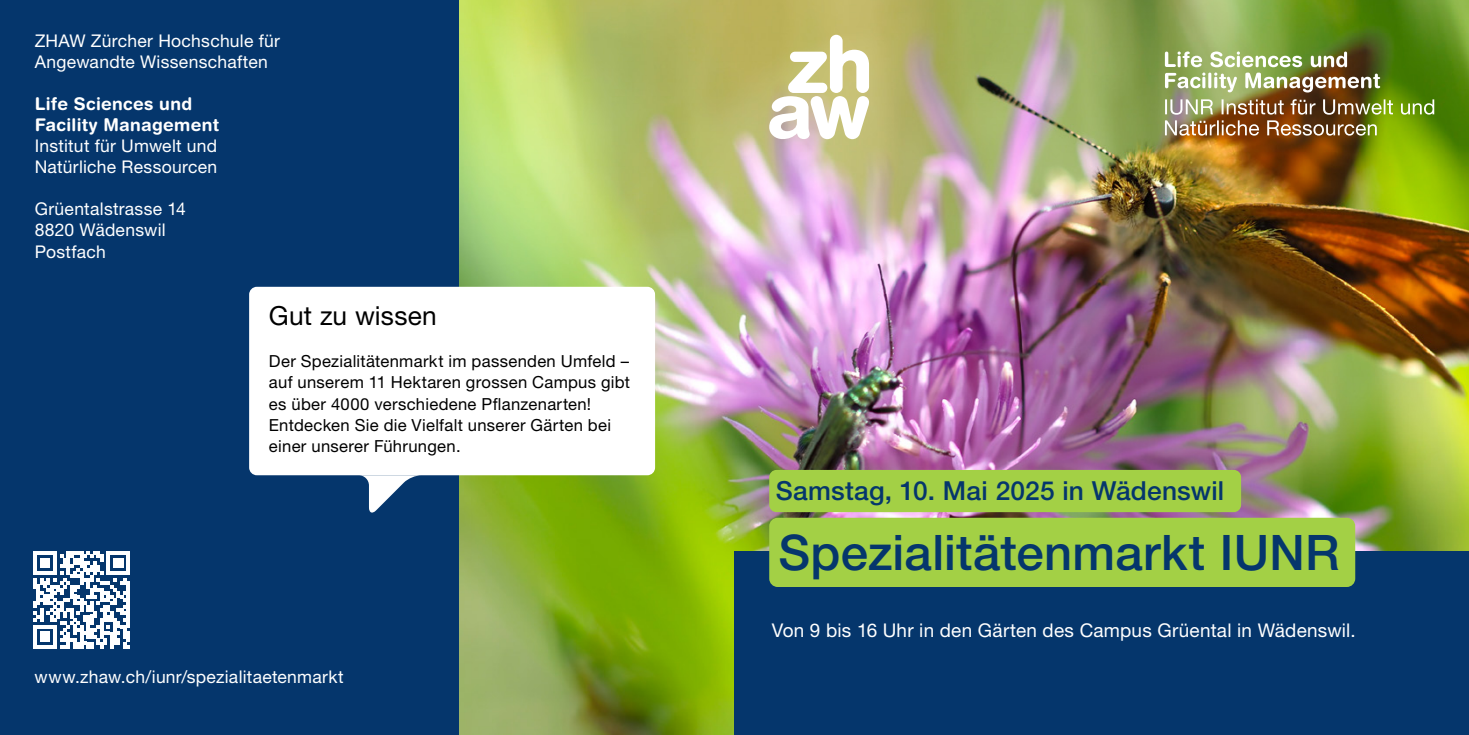
<style>
.page{position:relative;width:1469px;height:735px;background:#fff}
.page>*{position:absolute;margin:0;border:0;box-sizing:border-box;transform-origin:0 0}
.t1{font:500 49px "Helvetica Neue LT Pro";letter-spacing:.005em;color:#05366c}
.t2{font:500 26.25px "Helvetica Neue LT Pro";letter-spacing:.01em;color:#05366c}
.t3{font:26.25px "Helvetica Neue LT Pro";letter-spacing:.01em;color:#000}
.t4{font:18.9px "Helvetica Neue LT Pro";letter-spacing:.01em;color:#fff}
.t5{font:17.5px/21px "Helvetica Neue LT Pro";letter-spacing:.015em;color:#fff}
.t6{font:700 17.5px/21px "Helvetica Rounded LT Std";letter-spacing:.02em;color:#fff}
.t7{font:16.62px/21px "Helvetica Neue LT Pro";letter-spacing:.02em;color:#000}
</style>
<div class="page">
<div style="left:0;top:0;width:459px;height:734px;background:#05366c"></div>
<svg style="left:33px;top:551px;width:97px;height:97px"></svg>
<img style="left:459px;top:0;width:1009px;height:734px">
<div style="left:734px;top:551px;width:734px;height:183px;background:#05366c"></div>
<div style="left:769px;top:517px;width:586px;height:69px;background:#a3d045;border-radius:8px"></div>
<div style="left:769px;top:469px;width:472px;height:43px;background:#a3d045;border-radius:7px"></div>
<div style="left:249px;top:286px;width:406px;height:189px;background:#fff;border-radius:8px"></div>
<svg style="left:313px;top:475px;width:157px;height:39px"></svg>
<svg style="left:769px;top:35px;width:104px;height:104px"></svg>
<img style="left:1156px;top:29px;width:278px;height:107px">
<p class="t5" style="left:35px;top:30px;width:247px">ZHAW Zürcher Hochschule für<br>Angewandte Wissenschaften</p>
<p class="t6" style="left:35px;top:93px;width:186px">Life Sciences und<br>Facility Management</p>
<p class="t5" style="left:35px;top:135px;width:184px">Institut für Umwelt und<br>Natürliche Ressourcen</p>
<p class="t5" style="left:35px;top:198px;width:153px">Grüentalstrasse 14<br>8820 Wädenswil<br>Postfach</p>
<h2 class="t3" style="left:269px;top:300px;width:169px">Gut zu wissen</h2>
<p class="t7" style="left:269px;top:350px;width:362px">Der Spezialitätenmarkt im passenden Umfeld – auf unserem 11 Hektaren grossen Campus gibt es über 4000 verschiedene Pflanzenarten!<br>Entdecken Sie die Vielfalt unserer Gärten bei einer unserer Führungen.</p>
<p class="t5" style="left:35px;top:665px;width:310px">www.zhaw.ch/iunr/spezialitaetenmarkt</p>
<h2 class="t2" style="left:775px;top:475px;width:450px">Samstag, 10. Mai 2025 in Wädenswil</h2>
<h1 class="t1" style="left:778px;top:522px;width:563px">Spezialitätenmarkt IUNR</h1>
<p class="t4" style="left:771px;top:618px;width:585px">Von 9 bis 16 Uhr in den Gärten des Campus Grüental in Wädenswil.</p>
</div>
